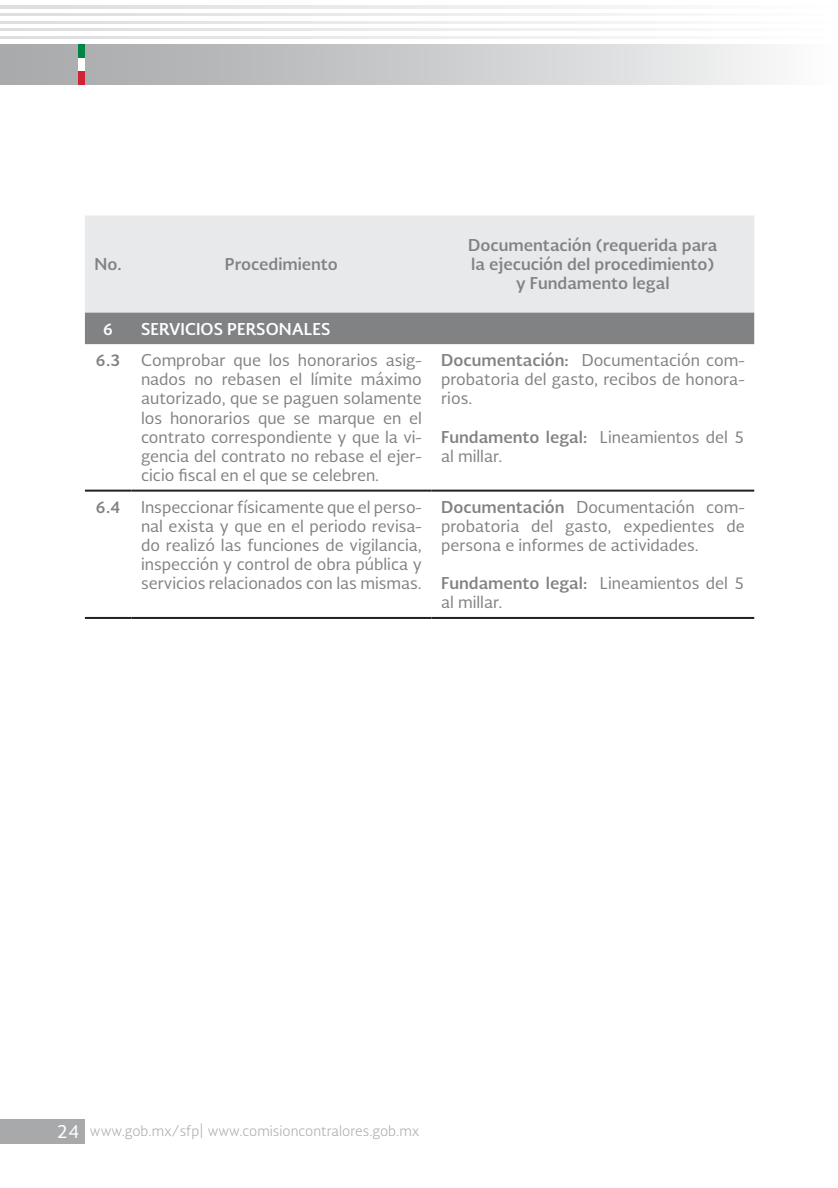
<style>
.page{position:relative;width:838px;height:1188px;background:#fff}
.page>*{position:absolute;margin:0;border:0;box-sizing:border-box;transform-origin:0 0}
.t1{font:15.9px/19.2px "Soberana Sans";color:#808284;text-align:justify}
.t2{font:700 15.9px/19.2px "Soberana Sans";color:#808284;text-align:center}
.t3{font:700 15.9px "Soberana Sans";color:#fff}
.t4{font:300 13.95px "Soberana Sans";color:#a7a9ab}
.s1{font-weight:700}
.s2{font-weight:400;font-size:18px;color:#fff}
</style>
<div class="page">
<div style="left:0;top:1119px;width:85px;height:25px;background:#a7a9ab"></div>
<div style="left:78px;top:45px;width:7px;height:13px;background:#008544"></div>
<div style="left:78px;top:71px;width:7px;height:14px;background:#cf2337"></div>
<div style="left:85px;top:216px;width:669px;height:97px;background:#e8e9ea"></div>
<div style="left:85px;top:313px;width:669px;height:31px;background:#808284"></div>
<hr style="left:85px;top:490px;width:46px;height:2px;background:#221f1f">
<hr style="left:131px;top:490px;width:300px;height:2px;background:#221f1f">
<hr style="left:431px;top:490px;width:323px;height:2px;background:#221f1f">
<hr style="left:85px;top:617px;width:46px;height:2px;background:#221f1f">
<hr style="left:131px;top:617px;width:300px;height:2px;background:#221f1f">
<hr style="left:431px;top:617px;width:323px;height:2px;background:#221f1f">
<p class="t2" style="left:95px;top:254px;width:29px">No.</p>
<p class="t2" style="left:225px;top:254px;width:114px">Procedimiento</p>
<p class="t2" style="left:468px;top:235px;width:251px">Documentación (requerida para la ejecución del procedimiento) y Fundamento legal</p>
<p class="t3" style="left:103px;top:319px;width:12px">6</p>
<p class="t3" style="left:141px;top:319px;width:191px">SERVICIOS PERSONALES</p>
<p class="t2" style="left:96px;top:350px;width:26px">6.3</p>
<p class="t1" style="left:141px;top:350px;width:282px">Comprobar que los honorarios asig&shy;nados no rebasen el límite máximo autorizado, que se paguen solamente los honorarios que se marque en el contrato correspondiente y que la vi&shy;gencia del contrato no rebase el ejer&shy;cicio fiscal en el que se celebren.</p>
<p class="t1" style="left:441px;top:350px;width:305px"><span class="s1">Documentación:</span> Documentación com&shy;probatoria del gasto, recibos de honora&shy;rios.</p>
<p class="t1" style="left:441px;top:427px;width:305px"><span class="s1">Fundamento legal:</span> Lineamientos del 5 al millar.</p>
<p class="t2" style="left:96px;top:497px;width:26px">6.4</p>
<p class="t1" style="left:141px;top:497px;width:282px">Inspeccionar físicamente que el perso&shy;nal exista y que en el periodo revisa&shy;do realizó las funciones de vigilancia, inspección y control de obra pública y servicios relacionados con las mismas.</p>
<p class="t1" style="left:441px;top:497px;width:305px"><span class="s1">Documentación</span> Documentación com&shy;probatoria del gasto, expedientes de persona e informes de actividades.</p>
<p class="t1" style="left:441px;top:574px;width:305px"><span class="s1">Fundamento legal:</span> Lineamientos del 5 al millar.</p>
<p class="t4" style="left:56px;top:1124px;width:364px"><span class="s2">24</span> www.gob.mx/sfp| www.comisioncontralores.gob.mx</p>
</div>
